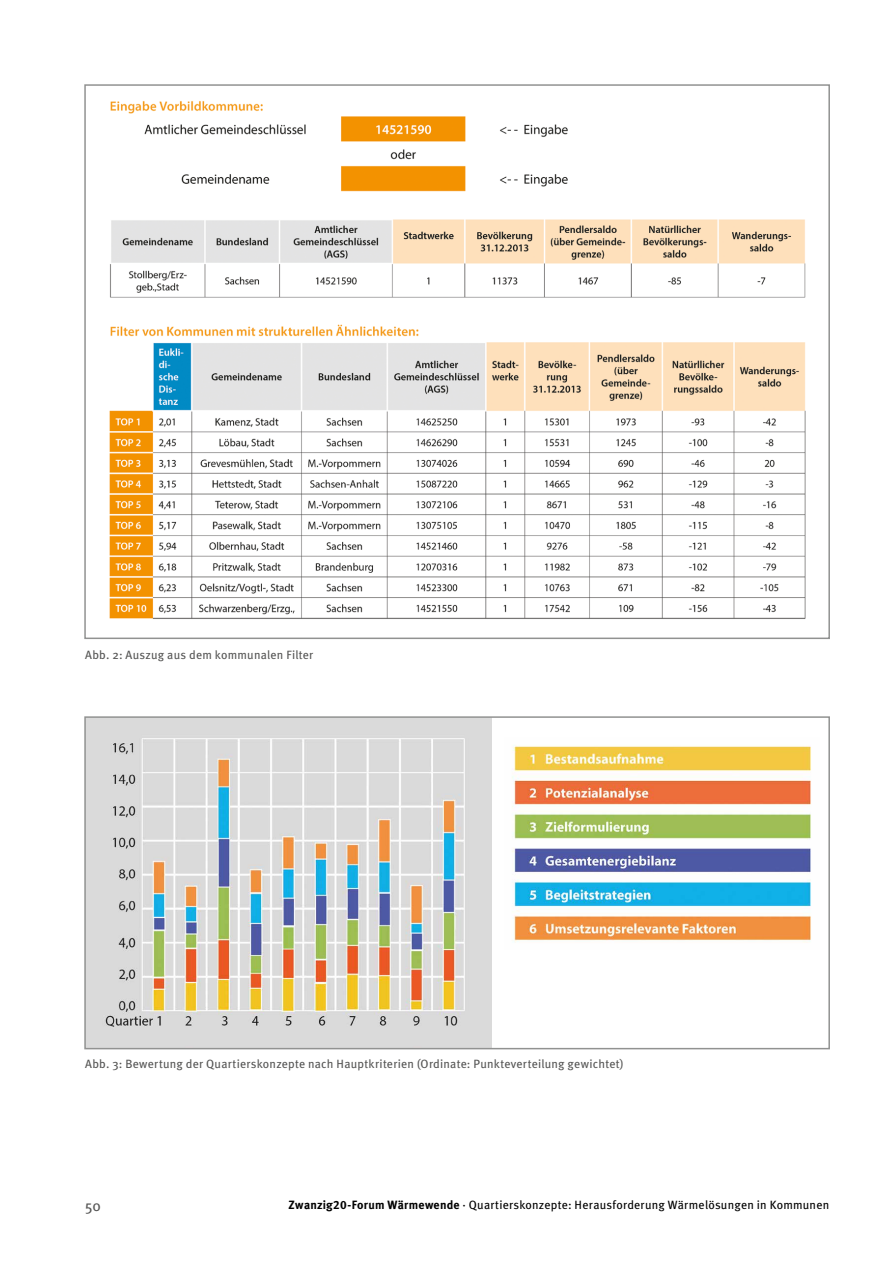
<style>
.page{position:relative;width:893px;height:1263px;background:#fff}
.page>*{position:absolute;margin:0;border:0;box-sizing:border-box;transform-origin:0 0}
.t1{font:15px "Meta";color:#565655}
.t2{font:12px "Meta";letter-spacing:.02em;color:#565655}
.t3{font:12px "Meta";letter-spacing:.02em;color:#000}
.s1{font-family:"Meta Bold LF"}
</style>
<div class="page">
<img style="left:87px;top:719px;width:405px;height:327px">
<img style="left:512px;top:745px;width:299px;height:198px">
<img style="left:109px;top:101px;width:697px;height:518px">
<div style="left:84px;top:716px;width:746px;height:333px;border:2px solid #919291"></div>
<p class="t2" style="left:85px;top:647px;width:230px">Abb. 2: Auszug aus dem kommunalen Filter</p>
<p class="t2" style="left:85px;top:1056px;width:540px">Abb. 3: Bewertung der Quartierskonzepte nach Hauptkriterien (Ordinate: Punkteverteilung gewichtet)</p>
<p class="t1" style="left:85px;top:1196px;width:17px">50</p>
<p class="t3" style="left:289px;top:1197px;width:542px"><span class="s1">Zwanzig20-Forum Wärmewende</span> · Quartierskonzepte: Herausforderung Wärmelösungen in Kommunen</p>
</div>
